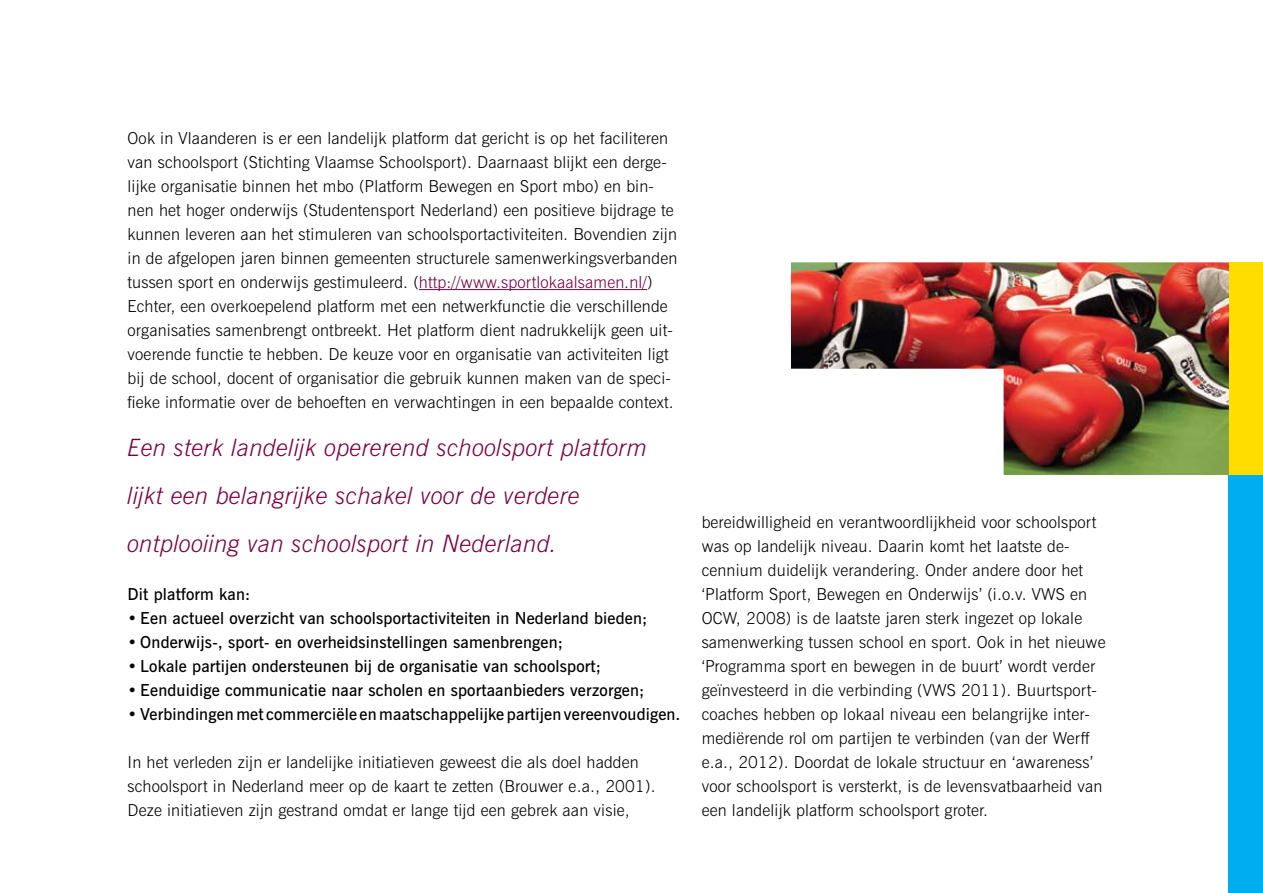
<style>
.page{position:relative;width:1263px;height:893px;background:#fff}
.page>*{position:absolute;margin:0;border:0;box-sizing:border-box;transform-origin:0 0}
.t1{font:italic 300 24px/48px "News Gothic BT";letter-spacing:.01em;color:#7d0040}
.t2{font:300 16.5px/24px "News Gothic BT";letter-spacing:.01em;color:#000}
.t3{font:600 16.5px "News Gothic BT";letter-spacing:.01em;color:#000}
.s1{color:#7d0040}
.s2{font-weight:300}
</style>
<div class="page">
<hr style="left:419px;top:289px;width:228px;height:1px;background:#7d0040">
<div style="left:1229px;top:475px;width:34px;height:418px;background:#00aeef"></div>
<div style="left:1229px;top:262px;width:34px;height:213px;background:#fd0"></div>
<img style="left:791px;top:262px;width:438px;height:213px">
<p class="t2" style="left:128px;top:126px;width:551px">Ook in Vlaanderen is er een landelijk platform dat gericht is op het faciliteren van schoolsport (Stichting Vlaamse Schoolsport). Daarnaast blijkt een derge&shy;lijke organisatie binnen het mbo (Platform Bewegen en Sport mbo) en bin&shy;nen het hoger onderwijs (Studentensport Nederland) een positieve bijdrage te kunnen leveren aan het stimuleren van schoolsportactiviteiten. Bovendien zijn in de afgelopen jaren binnen gemeenten structurele samenwerkingsverbanden tussen sport en onderwijs gestimuleerd. (<span class="s1">http://www.sportlokaalsamen.nl/</span>)<br>Echter, een overkoepelend platform met een netwerkfunctie die verschillende organisaties samenbrengt ontbreekt. Het platform dient nadrukkelijk geen uit&shy;voerende functie te hebben. De keuze voor en organisatie van activiteiten ligt bij de school, docent of organisatior die gebruik kunnen maken van de speci&shy;fieke informatie over de behoeften en verwachtingen in een bepaalde context.</p>
<h1 class="t1" style="left:128px;top:423px;width:521px">Een sterk landelijk opererend schoolsport platform lijkt een belangrijke schakel voor de verdere ontplooiing van schoolsport in Nederland.</h1>
<p class="t3" style="left:128px;top:584px;width:124px">Dit platform kan:</p>
<p class="t3" style="left:128px;top:608px;width:521px"><span class="s2">•</span> Een actueel overzicht van schoolsportactiviteiten in Nederland bieden;</p>
<p class="t3" style="left:128px;top:632px;width:437px"><span class="s2">•</span> Onderwijs-, sport- en overheidsinstellingen samenbrengen;</p>
<p class="t3" style="left:128px;top:656px;width:475px"><span class="s2">•</span> Lokale partijen ondersteunen bij de organisatie van schoolsport;</p>
<p class="t3" style="left:128px;top:680px;width:518px"><span class="s2">•</span> Eenduidige communicatie naar scholen en sportaanbieders verzorgen;</p>
<p class="t3" style="left:128px;top:704px;width:554px"><span class="s2">•</span> Verbindingen met commerciële en maatschappelijke partijen vereenvoudigen.</p>
<p class="t2" style="left:128px;top:750px;width:530px">In het verleden zijn er landelijke initiatieven geweest die als doel hadden schoolsport in Nederland meer op de kaart te zetten (Brouwer e.a., 2001).<br>Deze initiatieven zijn gestrand omdat er lange tijd een gebrek aan visie,</p>
<p class="t2" style="left:702px;top:510px;width:405px">bereidwilligheid en verantwoordlijkheid voor schoolsport was op landelijk niveau. Daarin komt het laatste de&shy;cennium duidelijk verandering. Onder andere door het ‘Platform Sport, Bewegen en Onderwijs’ (i.o.v. VWS en OCW, 2008) is de laatste jaren sterk ingezet op lokale samenwerking tussen school en sport. Ook in het nieuwe ‘Programma sport en bewegen in de buurt’ wordt verder geïnvesteerd in die verbinding (VWS 2011). Buurtsport&shy;coaches hebben op lokaal niveau een belangrijke inter&shy;mediërende rol om partijen te verbinden (van der Werff e.a., 2012). Doordat de lokale structuur en ‘awareness’ voor schoolsport is versterkt, is de levensvatbaarheid van een landelijk platform schoolsport groter.</p>
</div>
